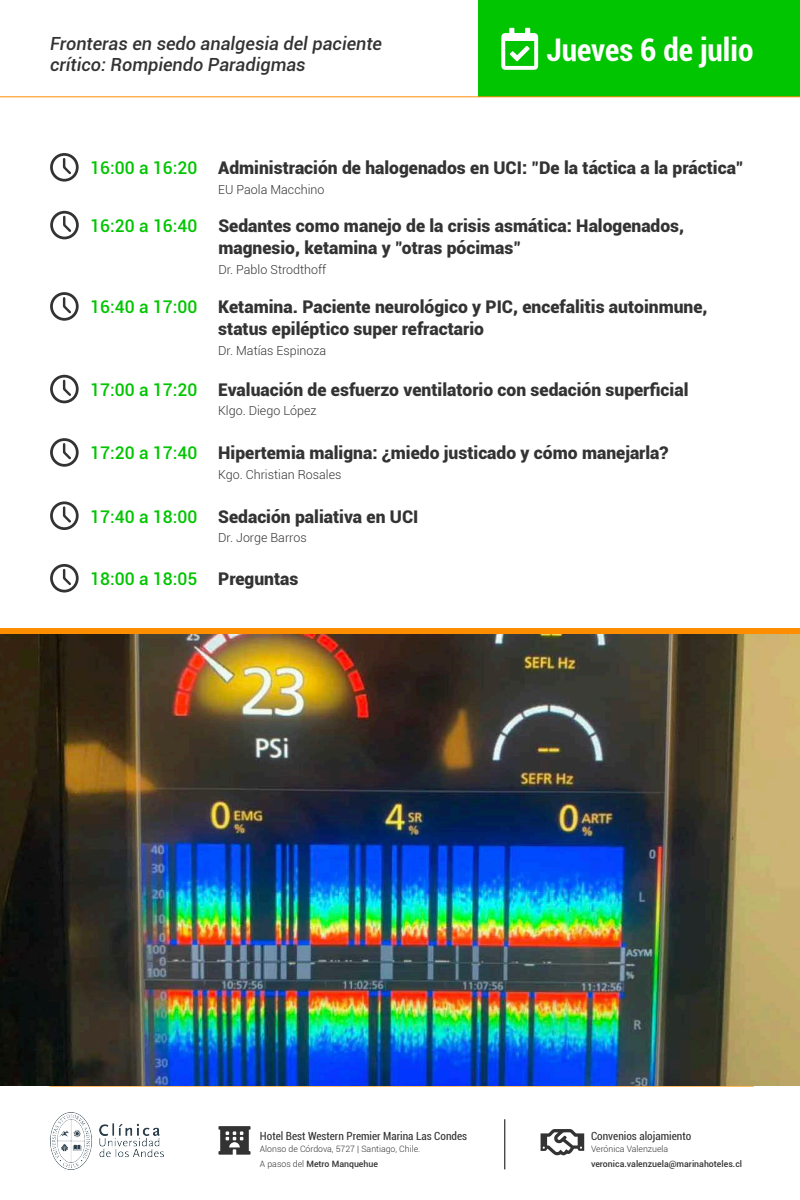
<style>
.page{position:relative;width:800px;height:1200px;background:#fff}
.page>*{position:absolute;margin:0;border:0;box-sizing:border-box;transform-origin:0 0}
.t1{font:700 condensed 31.25px "Roboto";color:#fff}
.t2{font:italic 500 18.12px/20.6px "Roboto";color:#333}
.t3{font:900 17.5px/21.9px "Roboto";color:#333}
.t4{font:500 17.5px "Roboto";color:#00c500}
.t5{font:300 12.5px "Roboto";color:#333}
.t6{font:condensed 11.25px "Roboto";color:#333}
.t7{font:300 8.75px/15px "Roboto";color:#333}
.t8{font:500 8.75px "Roboto";color:#333}
.s1{font-weight:500;color:#00c500}
.s2{font-weight:900;color:#333}
.s3{font-weight:500}
</style>
<div class="page">
<div style="left:479px;top:0;width:321px;height:97px;background:#00c500"></div>
<svg style="left:501px;top:28px;width:37px;height:42px"></svg>
<hr style="left:0;top:97px;width:800px;height:1px;background:#ff8d00">
<svg style="left:50px;top:153px;width:29px;height:29px"></svg>
<svg style="left:50px;top:211px;width:29px;height:28px"></svg>
<hr style="left:49px;top:1086px;width:705px;height:1px;background:#ff8d00">
<img style="left:50px;top:1113px;width:113px;height:56px">
<svg style="left:218px;top:1126px;width:33px;height:29px"></svg>
<svg style="left:541px;top:1129px;width:43px;height:27px"></svg>
<hr style="left:505px;top:1119px;width:1px;height:50px;background:#000">
<svg style="left:50px;top:292px;width:29px;height:29px"></svg>
<svg style="left:50px;top:375px;width:29px;height:28px"></svg>
<svg style="left:50px;top:438px;width:29px;height:29px"></svg>
<svg style="left:50px;top:501px;width:29px;height:29px"></svg>
<img style="left:0;top:634px;width:800px;height:452px">
<div style="left:0;top:628px;width:800px;height:6px;background:#ff8d00"></div>
<svg style="left:50px;top:564px;width:29px;height:29px"></svg>
<p class="t2" style="left:50px;top:33px;width:334px">Fronteras en sedo analgesia del paciente crítico: Rompiendo Paradigmas</p>
<h1 class="t1" style="left:547px;top:28px;width:208px">Jueves 6 de julio</h1>
<p class="t3" style="left:90px;top:156px;width:655px"><span class="s1">16:00 a 16:20</span> Administración de halogenados en UCI: "De la táctica a la práctica"</p>
<p class="t5" style="left:218px;top:180px;width:108px">EU Paola Macchino</p>
<p class="t3" style="left:218px;top:214px;width:467px">Sedantes como manejo de la crisis asmática: Halogenados, magnesio, ketamina y "otras pócimas"</p>
<p class="t4" style="left:90px;top:213px;width:109px">16:20 a 16:40</p>
<p class="t4" style="left:90px;top:295px;width:109px">16:40 a 17:00</p>
<p class="t5" style="left:218px;top:261px;width:109px">Dr. Pablo Strodthoff</p>
<p class="t3" style="left:218px;top:295px;width:491px">Ketamina. Paciente neurológico y PIC, encefalitis autoinmune, status epiléptico super refractario</p>
<p class="t5" style="left:218px;top:342px;width:110px">Dr. Matías Espinoza</p>
<p class="t3" style="left:90px;top:378px;width:600px"><span class="s1">17:00 a 17:20</span> Evaluación de esfuerzo ventilatorio con sedación superficial</p>
<p class="t5" style="left:218px;top:402px;width:100px">Klgo. Diego López</p>
<p class="t3" style="left:90px;top:441px;width:580px"><span class="s1">17:20 a 17:40</span> Hipertemia maligna: ¿miedo justicado y cómo manejarla?</p>
<p class="t5" style="left:218px;top:466px;width:125px">Kgo. Christian Rosales</p>
<p class="t3" style="left:90px;top:505px;width:330px"><span class="s1">17:40 a 18:00</span> Sedación paliativa en UCI</p>
<p class="t5" style="left:218px;top:529px;width:90px">Dr. Jorge Barros</p>
<p class="t4" style="left:90px;top:567px;width:210px">18:00 a 18:05 <span class="s2">Preguntas</span></p>
<p class="t6" style="left:260px;top:1129px;width:209px">Hotel Best Western Premier Marina Las Condes</p>
<p class="t7" style="left:260px;top:1141px;width:162px">Alonso de Córdova, 5727 | Santiago, Chile.<br>A pasos del <span class="s3">Metro Manquehue</span></p>
<p class="t6" style="left:591px;top:1129px;width:102px">Convenios alojamiento</p>
<p class="t7" style="left:591px;top:1141px;width:79px">Verónica Valenzuela</p>
<p class="t8" style="left:591px;top:1158px;width:153px">veronica.valenzuela@marinahoteles.cl</p>
</div>
